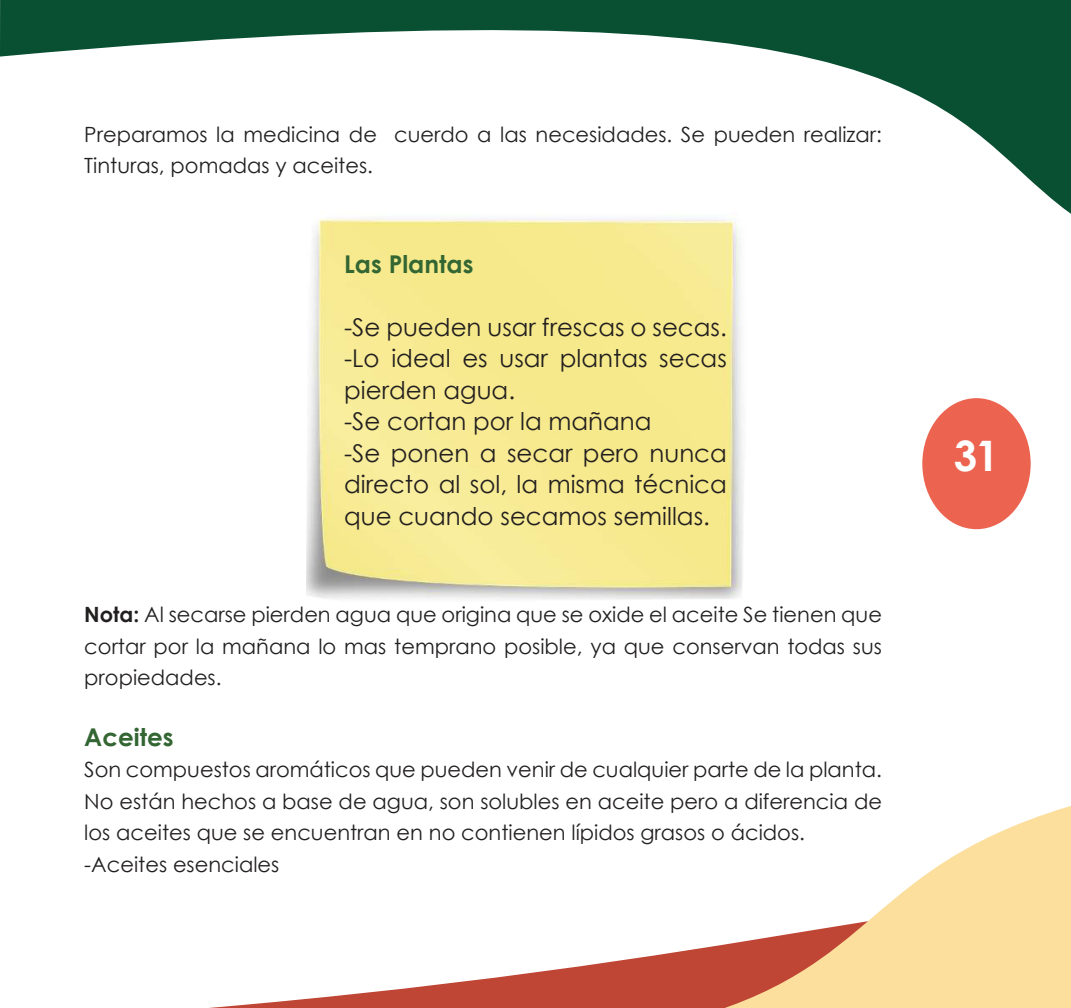
<style>
.page{position:relative;width:1071px;height:1008px;background:#fff}
.page>*{position:absolute;margin:0;border:0;box-sizing:border-box;transform-origin:0 0}
.t1{font:700 42px "Century Gothic";color:#fff}
.t2{font:24.5px/31.5px "Century Gothic";color:#221f1f}
.t3{font:700 24.5px "Century Gothic";color:#363}
.t4{font:21px/31.5px "Century Gothic";color:#221f1f}
.s1{font-weight:700}
</style>
<div class="page">
<div style="left:922px;top:398px;width:109px;height:131px;background:#ec6350;border-radius:50%"></div>
<svg style="left:0;top:0;width:1071px;height:214px"></svg>
<svg style="left:209px;top:952px;width:468px;height:56px"></svg>
<svg style="left:677px;top:806px;width:394px;height:202px;fill:#fcdf9d"></svg>
<img style="left:307px;top:212px;width:440px;height:388px">
<p class="t4" style="left:84px;top:120px;width:799px">Preparamos la medicina de cuerdo a las necesidades. Se pueden realizar:<br>Tinturas, pomadas y aceites.</p>
<p class="t3" style="left:344px;top:253px;width:131px">Las Plantas</p>
<p class="t2" style="left:344px;top:313px;width:384px">-Se pueden usar frescas o secas. -Lo ideal es usar plantas secas pierden agua.<br>-Se cortan por la mañana<br>-Se ponen a secar pero nunca directo al sol, la misma técnica que cuando secamos semillas.</p>
<p class="t4" style="left:84px;top:600px;width:799px;text-align:justify"><span class="s1">Nota:</span> Al secarse pierden agua que origina que se oxide el aceite Se tienen que cortar por la mañana lo mas temprano posible, ya que conservan todas sus propiedades.</p>
<p class="t3" style="left:84px;top:726px;width:91px">Aceites</p>
<p class="t4" style="left:84px;top:756px;width:799px">Son compuestos aromáticos que pueden venir de cualquier parte de la planta.<br>No están hechos a base de agua, son solubles en aceite pero a diferencia de los aceites que se encuentran en no contienen lípidos grasos o ácidos. -Aceites esenciales</p>
<h1 class="t1" style="left:954px;top:437px;width:47px">31</h1>
</div>
